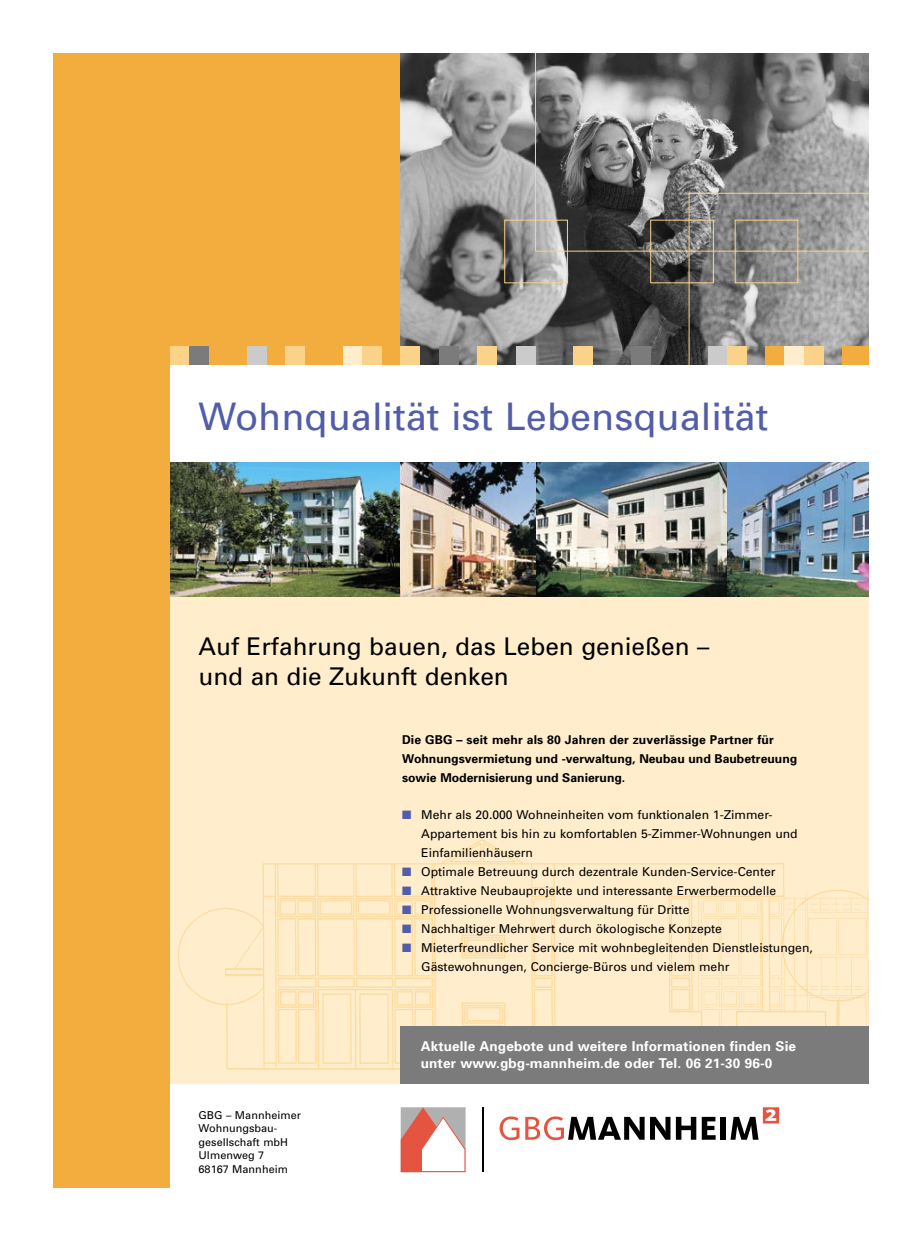
<style>
.page{position:relative;width:922px;height:1241px;background:#fff}
.page>*{position:absolute;margin:0;border:0;box-sizing:border-box;transform-origin:0 0}
.t1{font:37.88px "Univers";color:#525da9}
.t2{font:24.38px/29.8px "Univers";color:#000}
.t3{font:700 13.5px/17.6px "Univers";letter-spacing:.01em;color:#fff}
.t4{font:12.12px/19px "Univers";color:#000}
.t5{font:700 12.12px/19px "Univers";color:#000}
.t6{font:10.88px/13.5px "Univers";letter-spacing:.005em;color:#000}
.s1{color:#525da9}
</style>
<div class="page">
<div style="left:53px;top:53px;width:347px;height:312px;background:#f3ac3e"></div>
<div style="left:55px;top:596px;width:813px;height:487px;background:#ffedcc"></div>
<img style="left:178px;top:839px;width:690px;height:231px">
<div style="left:400px;top:1026px;width:468px;height:57px;background:#7b7b7b"></div>
<img style="left:400px;top:53px;width:288px;height:312px">
<svg style="left:535px;top:53px;width:333px;height:198px;background:#7a7979"></svg>
<svg style="left:688px;top:193px;width:180px;height:172px;background:#929190"></svg>
<img style="left:170px;top:462px;width:230px;height:134px">
<img style="left:535px;top:462px;width:192px;height:134px">
<img style="left:727px;top:462px;width:141px;height:134px">
<img style="left:400px;top:462px;width:135px;height:134px">
<div style="left:734px;top:220px;width:64px;height:63px;border:1px solid #fad289"></div>
<div style="left:650px;top:220px;width:63px;height:63px;border:1px solid #fad289"></div>
<div style="left:504px;top:220px;width:63px;height:63px;border:1px solid #fad289"></div>
<svg style="left:400px;top:1107px;width:65px;height:64px"></svg>
<hr style="left:482px;top:1107px;width:2px;height:64px;background:#000">
<svg style="left:499px;top:1116px;width:20px;height:23px"></svg>
<svg style="left:525px;top:1116px;width:190px;height:23px"></svg>
<div style="left:720px;top:1116px;width:5px;height:23px;background:#000"></div>
<svg style="left:730px;top:1107px;width:48px;height:32px"></svg>
<div style="left:573px;top:346px;width:19px;height:19px;background:#fad289"></div>
<div style="left:631px;top:346px;width:19px;height:19px;background:#7b7b7b"></div>
<div style="left:707px;top:346px;width:20px;height:19px;background:#cbcbcb"></div>
<div style="left:727px;top:346px;width:19px;height:19px;background:#fad289"></div>
<div style="left:765px;top:346px;width:19px;height:19px;background:#f3ac3e"></div>
<div style="left:784px;top:346px;width:19px;height:19px;background:#ffedcc"></div>
<div style="left:803px;top:346px;width:20px;height:19px;background:#fad289"></div>
<div style="left:842px;top:346px;width:26px;height:19px;background:#f3ac3e"></div>
<div style="left:439px;top:346px;width:19px;height:19px;background:#7b7b7b"></div>
<div style="left:477px;top:346px;width:19px;height:19px;background:#fad289"></div>
<div style="left:516px;top:346px;width:19px;height:19px;background:#cbcbcb"></div>
<div style="left:170px;top:346px;width:19px;height:19px;background:#fad289"></div>
<div style="left:189px;top:346px;width:20px;height:19px;background:#7b7b7b"></div>
<div style="left:247px;top:346px;width:19px;height:19px;background:#cbcbcb"></div>
<div style="left:285px;top:346px;width:19px;height:19px;background:#fad289"></div>
<div style="left:343px;top:346px;width:19px;height:19px;background:#ffedcc"></div>
<div style="left:362px;top:346px;width:19px;height:19px;background:#fad289"></div>
<div style="left:400px;top:346px;width:20px;height:19px;background:#fad289"></div>
<div style="left:53px;top:53px;width:117px;height:1134px;background:#f3ac3e"></div>
<h1 class="t1" style="left:198px;top:394px;width:571px">Wohnqualität ist Lebensqualität</h1>
<h2 class="t2" style="left:198px;top:632px;width:512px">Auf Erfahrung bauen, das Leben genießen – und an die Zukunft denken</h2>
<p class="t5" style="left:402px;top:729px;width:396px">Die GBG – seit mehr als 80 Jahren der zuverlässige Partner für<br>Wohnungsvermietung und -verwaltung, Neubau und Baubetreuung sowie Modernisierung und Sanierung.</p>
<p class="t4" style="left:421px;top:805px;width:378px;text-indent:-19px"><span class="s1">■</span> Mehr als 20.000 Wohneinheiten vom funktionalen 1-Zimmer-<br>Appartement bis hin zu komfortablen 5-Zimmer-Wohnungen und<br>Einfamilienhäusern</p>
<p class="t4" style="left:402px;top:862px;width:375px"><span class="s1">■</span> Optimale Betreuung durch dezentrale Kunden-Service-Center</p>
<p class="t4" style="left:402px;top:881px;width:375px"><span class="s1">■</span> Attraktive Neubauprojekte und interessante Erwerbermodelle</p>
<p class="t4" style="left:402px;top:900px;width:289px"><span class="s1">■</span> Professionelle Wohnungsverwaltung für Dritte</p>
<p class="t4" style="left:402px;top:919px;width:321px"><span class="s1">■</span> Nachhaltiger Mehrwert durch ökologische Konzepte</p>
<p class="t4" style="left:421px;top:938px;width:393px;text-indent:-19px"><span class="s1">■</span> Mieterfreundlicher Service mit wohnbegleitenden Dienstleistungen,<br>Gästewohnungen, Concierge-Büros und vielem mehr</p>
<p class="t6" style="left:198px;top:1107px;width:104px">GBG – Mannheimer<br>Wohnungsbau&shy;gesellschaft mbH<br>Ulmenweg 7<br>68167 Mannheim</p>
<p class="t3" style="left:420px;top:1036px;width:377px">Aktuelle Angebote und weitere Informationen finden Sie unter www.gbg-mannheim.de oder Tel. 06 21-30 96-0</p>
</div>
